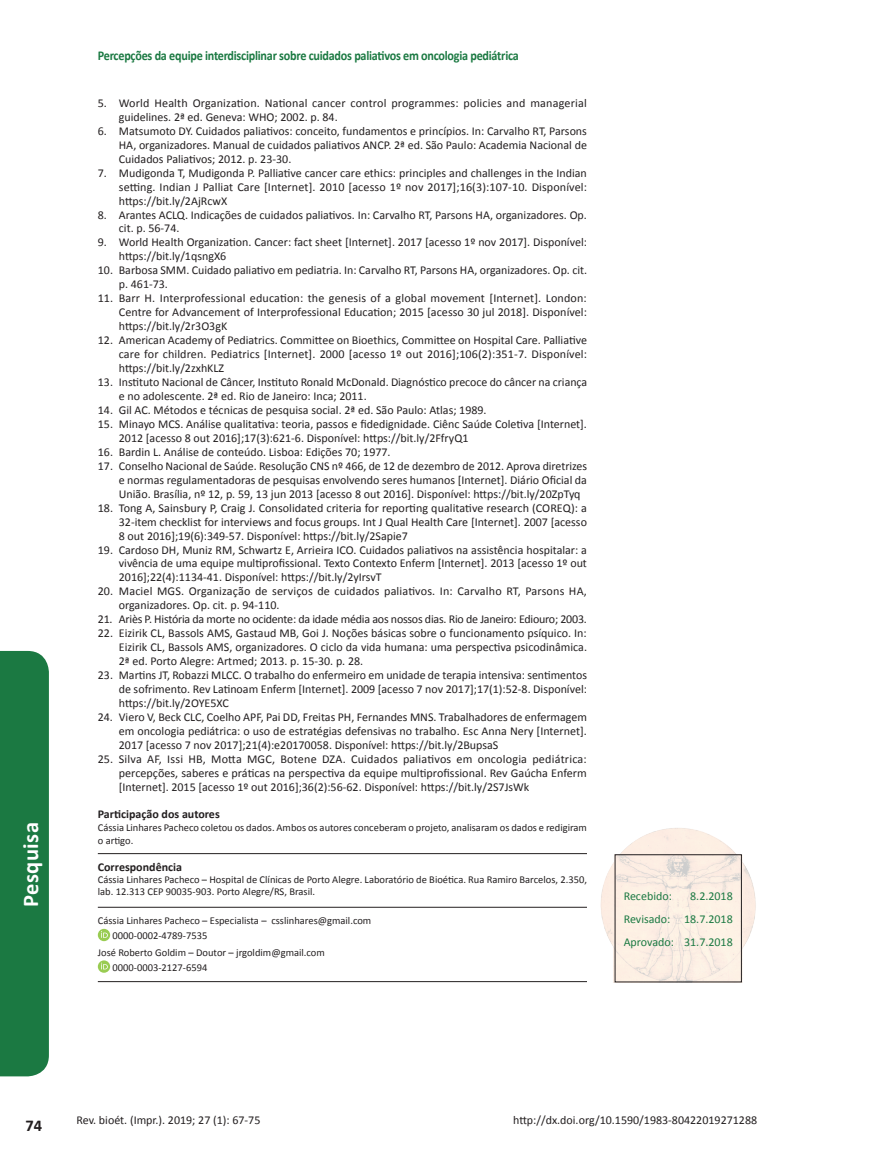
<style>
.page{position:relative;width:872px;height:1170px;background:#fff}
.page>*{position:absolute;margin:0;border:0;box-sizing:border-box;transform-origin:0 0}
.t1{font:700 22.5px "Calibri";letter-spacing:.02em;color:#fff}
.t2{font:700 16.5px "Calibri";color:#231f20}
.t3{font:700 13.5px "Calibri";letter-spacing:-.02em;color:#1b7942;scale:.9 1}
.Referencias{font:12px/14px "Calibri";color:#231f20;text-align:justify}
.Referencias-2{font:12px "Calibri";letter-spacing:-.02em;color:#231f20}
.t4{font:12px "Calibri";color:#1b7942}
.Titulo_participacao{font:700 12px "Calibri";color:#231f20}
.Titulo_correspondenc{font:700 12px "Calibri";color:#231f20}
.Texto_correspondenci{font:10.5px/12px "Calibri";color:#231f20}
.Texto_participacao_d{font:10.5px/12.6px "Calibri";color:#231f20}
.Autor_ORCID__primeir{font:10.5px "Calibri";color:#231f20}
.Autor_ORCID__demais{font:10.5px "Calibri";color:#231f20}
.ORCID{font:10.5px "Calibri";color:#231f20}
.ORCID__último{font:10.5px "Calibri";color:#231f20}
</style>
<div class="page">
<img style="left:600px;top:828px;width:156px;height:154px">
<hr style="left:98px;top:853px;width:489px;height:1px;background:#231f20">
<hr style="left:98px;top:906px;width:489px;height:1px;background:#231f20">
<hr style="left:98px;top:981px;width:489px;height:1px;background:#231f20">
<svg style="left:98px;top:928px;width:12px;height:13px"></svg>
<svg style="left:101px;top:931px;width:7px;height:6px"></svg>
<svg style="left:98px;top:960px;width:12px;height:12px"></svg>
<svg style="left:101px;top:962px;width:7px;height:7px"></svg>
<div style="left:0;top:651px;width:49px;height:425px;background:#1b7942"></div>
<h1 class="t1" style="left:15px;top:907px;width:86px;rotate:-90deg">Pesquisa</h1>
<p class="t3" style="left:98px;top:46px;width:469px">Percepções da equipe interdisciplinar sobre cuidados paliativos em oncologia pediátrica</p>
<p class="Referencias" style="left:119px;top:96px;width:469px;text-indent:-21px">5. World Health Organization. National cancer control programmes: policies and managerial guidelines. 2ª ed. Geneva: WHO; 2002. p. 84.</p>
<p class="Referencias" style="left:119px;top:123px;width:469px;text-indent:-21px">6. Matsumoto DY. Cuidados paliativos: conceito, fundamentos e princípios. In: Carvalho RT, Parsons HA, organizadores. Manual de cuidados paliativos ANCP. 2ª ed. São Paulo: Academia Nacional de Cuidados Paliativos; 2012. p. 23-30.</p>
<p class="Referencias" style="left:119px;top:165px;width:470px;text-indent:-21px">7. Mudigonda T, Mudigonda P. Palliative cancer care ethics: principles and challenges in the Indian setting. Indian J Palliat Care [Internet]. 2010 [acesso 1º nov 2017];16(3):107-10. Disponível: https://bit.ly/2AjRcwX</p>
<p class="Referencias" style="left:119px;top:207px;width:469px;text-indent:-21px">8. Arantes ACLQ. Indicações de cuidados paliativos. In: Carvalho RT, Parsons HA, organizadores. Op. cit. p. 56-74.</p>
<p class="Referencias" style="left:119px;top:235px;width:469px;text-indent:-21px">9. World Health Organization. Cancer: fact sheet [Internet]. 2017 [acesso 1º nov 2017]. Disponível: https://bit.ly/1qsngX6</p>
<p class="Referencias" style="left:119px;top:263px;width:470px;text-indent:-21px">10. Barbosa SMM. Cuidado paliativo em pediatria. In: Carvalho RT, Parsons HA, organizadores. Op. cit. p. 461-73.</p>
<p class="Referencias" style="left:119px;top:291px;width:470px;text-indent:-21px">11. Barr H. Interprofessional education: the genesis of a global movement [Internet]. London:<br>Centre for Advancement of Interprofessional Education; 2015 [acesso 30 jul 2018]. Disponível: https://bit.ly/2r3O3gK</p>
<p class="Referencias" style="left:119px;top:333px;width:469px;text-indent:-21px">12. American Academy of Pediatrics. Committee on Bioethics, Committee on Hospital Care. Palliative care for children. Pediatrics [Internet]. 2000 [acesso 1º out 2016];106(2):351-7. Disponível: https://bit.ly/2zxhKLZ</p>
<p class="Referencias" style="left:119px;top:375px;width:470px;text-indent:-21px">13. Instituto Nacional de Câncer, Instituto Ronald McDonald. Diagnóstico precoce do câncer na criança e no adolescente. 2ª ed. Rio de Janeiro: Inca; 2011.</p>
<p class="Referencias" style="left:98px;top:402px;width:390px">14. Gil AC. Métodos e técnicas de pesquisa social. 2ª ed. São Paulo: Atlas; 1989.</p>
<p class="Referencias" style="left:119px;top:416px;width:469px;text-indent:-21px">15. Minayo MCS. Análise qualitativa: teoria, passos e fidedignidade. Ciênc Saúde Coletiva [Internet].<br>2012 [acesso 8 out 2016];17(3):621-6. Disponível: https://bit.ly/2FfryQ1</p>
<p class="Referencias" style="left:98px;top:444px;width:294px">16. Bardin L. Análise de conteúdo. Lisboa: Edições 70; 1977.</p>
<p class="Referencias" style="left:119px;top:458px;width:470px;text-indent:-21px">17. Conselho Nacional de Saúde. Resolução CNS nº 466, de 12 de dezembro de 2012. Aprova diretrizes e normas regulamentadoras de pesquisas envolvendo seres humanos [Internet]. Diário Oficial da União. Brasília, nº 12, p. 59, 13 jun 2013 [acesso 8 out 2016]. Disponível: https://bit.ly/20ZpTyq</p>
<p class="Referencias" style="left:119px;top:500px;width:469px;text-indent:-21px">18. Tong A, Sainsbury P, Craig J. Consolidated criteria for reporting qualitative research (COREQ): a 32-item checklist for interviews and focus groups. Int J Qual Health Care [Internet]. 2007 [acesso 8 out 2016];19(6):349-57. Disponível: https://bit.ly/2Sapie7</p>
<p class="Referencias" style="left:119px;top:542px;width:469px;text-indent:-21px">19. Cardoso DH, Muniz RM, Schwartz E, Arrieira ICO. Cuidados paliativos na assistência hospitalar: a vivência de uma equipe multiprofissional. Texto Contexto Enferm [Internet]. 2013 [acesso 1º out 2016];22(4):1134-41. Disponível: https://bit.ly/2yIrsvT</p>
<p class="Referencias" style="left:119px;top:584px;width:469px;text-indent:-21px">20. Maciel MGS. Organização de serviços de cuidados paliativos. In: Carvalho RT, Parsons HA, organizadores. Op. cit. p. 94-110.</p>
<p class="Referencias-2" style="left:98px;top:611px;width:490px">21. Ariès P. História da morte no ocidente: da idade média aos nossos dias. Rio de Janeiro: Ediouro; 2003.</p>
<p class="Referencias" style="left:119px;top:626px;width:470px;text-indent:-21px">22. Eizirik CL, Bassols AMS, Gastaud MB, Goi J. Noções básicas sobre o funcionamento psíquico. In:<br>Eizirik CL, Bassols AMS, organizadores. O ciclo da vida humana: uma perspectiva psicodinâmica.<br>2ª ed. Porto Alegre: Artmed; 2013. p. 15-30. p. 28.</p>
<p class="Referencias" style="left:119px;top:667px;width:469px;text-indent:-21px">23. Martins JT, Robazzi MLCC. O trabalho do enfermeiro em unidade de terapia intensiva: sentimentos de sofrimento. Rev Latinoam Enferm [Internet]. 2009 [acesso 7 nov 2017];17(1):52-8. Disponível: https://bit.ly/2OYE5XC</p>
<p class="Referencias" style="left:119px;top:709px;width:470px;text-indent:-21px">24. Viero V, Beck CLC, Coelho APF, Pai DD, Freitas PH, Fernandes MNS. Trabalhadores de enfermagem em oncologia pediátrica: o uso de estratégias defensivas no trabalho. Esc Anna Nery [Internet].<br>2017 [acesso 7 nov 2017];21(4):e20170058. Disponível: https://bit.ly/2BupsaS</p>
<p class="Referencias" style="left:119px;top:751px;width:469px;text-indent:-21px">25. Silva AF, Issi HB, Motta MGC, Botene DZA. Cuidados paliativos em oncologia pediátrica: percepções, saberes e práticas na perspectiva da equipe multiprofissional. Rev Gaúcha Enferm [Internet]. 2015 [acesso 1º out 2016];36(2):56-62. Disponível: https://bit.ly/2S7JsWk</p>
<p class="Titulo_participacao" style="left:98px;top:805px;width:123px">Participação dos autores</p>
<p class="Texto_participacao_d" style="left:98px;top:820px;width:490px">Cássia Linhares Pacheco coletou os dados. Ambos os autores conceberam o projeto, analisaram os dados e redigiram o artigo.</p>
<p class="Titulo_correspondenc" style="left:98px;top:858px;width:86px">Correspondência</p>
<p class="Texto_correspondenci" style="left:98px;top:873px;width:490px">Cássia Linhares Pacheco – Hospital de Clínicas de Porto Alegre. Laboratório de Bioética. Rua Ramiro Barcelos, 2.350, lab. 12.313 CEP 90035-903. Porto Alegre/RS, Brasil.</p>
<p class="Autor_ORCID__primeir" style="left:98px;top:913px;width:275px">Cássia Linhares Pacheco – Especialista – csslinhares@gmail.com</p>
<p class="ORCID" style="left:112px;top:928px;width:96px">0000-0002-4789-7535</p>
<p class="Autor_ORCID__demais" style="left:98px;top:945px;width:228px">José Roberto Goldim – Doutor – jrgoldim@gmail.com</p>
<p class="ORCID__último" style="left:112px;top:959px;width:96px">0000-0003-2127-6594</p>
<p class="t4" style="left:623px;top:887px;width:50px">Recebido:</p>
<p class="t4" style="left:690px;top:887px;width:44px">8.2.2018</p>
<p class="t4" style="left:623px;top:910px;width:111px">Revisado: 18.7.2018</p>
<p class="t4" style="left:623px;top:933px;width:111px">Aprovado: 31.7.2018</p>
<h2 class="t2" style="left:26px;top:1113px;width:18px">74</h2>
<p class="Referencias" style="left:77px;top:1113px;width:185px">Rev. bioét. (Impr.). 2019; 27 (1): 67-75</p>
<p class="Referencias" style="left:513px;top:1113px;width:245px">http://dx.doi.org/10.1590/1983-80422019271288</p>
</div>
